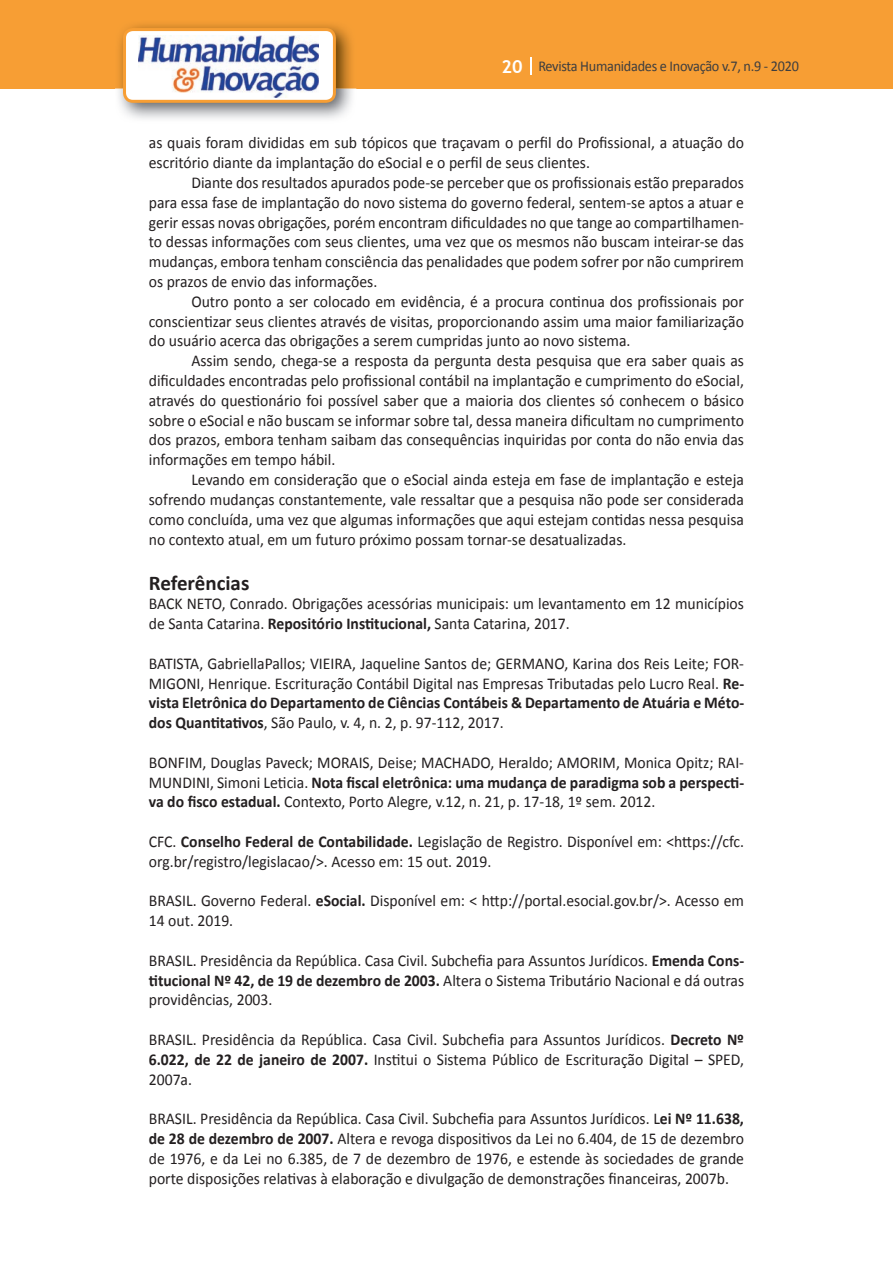
<style>
.page{position:relative;width:893px;height:1263px;background:#fff}
.page>*{position:absolute;margin:0;border:0;box-sizing:border-box;transform-origin:0 0}
.t1{font:700 21px "Calibri";color:#231f20}
.t2{font:16.5px/19.8px "Calibri";color:#231f20;text-align:justify;scale:.95 1}
.t3{font:15px "Calibri";letter-spacing:-.02em;color:#3e3e3f;scale:.95 1}
.s1{font-family:"Trebuchet MS";font-weight:700;font-size:18px;color:#fff}
.s2{font-weight:700}
</style>
<div class="page">
<div style="left:0;top:0;width:893px;height:88px;background:#f79e34"></div>
<svg style="left:530px;top:57px;width:2px;height:18px"></svg>
<img style="left:115px;top:24px;width:241px;height:95px">
<svg style="left:123px;top:28px;width:213px;height:75px"></svg>
<p class="t3" style="left:501px;top:57px;width:315px"><span class="s1">20</span> Revista Humanidades e Inovação v.7, n.9 - 2020</p>
<p class="t2" style="left:149px;top:133px;width:628px">as quais foram divididas em sub tópicos que traçavam o perfil do Profissional, a atuação do escritório diante da implantação do eSocial e o perfil de seus clientes.</p>
<p class="t2" style="left:149px;top:173px;width:628px;text-indent:43px">Diante dos resultados apurados pode-se perceber que os profissionais estão preparados para essa fase de implantação do novo sistema do governo federal, sentem-se aptos a atuar e gerir essas novas obrigações, porém encontram dificuldades no que tange ao compartilhamen&shy;to dessas informações com seus clientes, uma vez que os mesmos não buscam inteirar-se das mudanças, embora tenham consciência das penalidades que podem sofrer por não cumprirem os prazos de envio das informações.</p>
<p class="t2" style="left:149px;top:292px;width:628px;text-indent:43px">Outro ponto a ser colocado em evidência, é a procura continua dos profissionais por conscientizar seus clientes através de visitas, proporcionando assim uma maior familiarização do usuário acerca das obrigações a serem cumpridas junto ao novo sistema.</p>
<p class="t2" style="left:149px;top:351px;width:628px;text-indent:43px">Assim sendo, chega-se a resposta da pergunta desta pesquisa que era saber quais as dificuldades encontradas pelo profissional contábil na implantação e cumprimento do eSocial, através do questionário foi possível saber que a maioria dos clientes só conhecem o básico sobre o eSocial e não buscam se informar sobre tal, dessa maneira dificultam no cumprimento dos prazos, embora tenham saibam das consequências inquiridas por conta do não envia das informações em tempo hábil.</p>
<p class="t2" style="left:149px;top:470px;width:628px;text-indent:43px">Levando em consideração que o eSocial ainda esteja em fase de implantação e esteja sofrendo mudanças constantemente, vale ressaltar que a pesquisa não pode ser considerada como concluída, uma vez que algumas informações que aqui estejam contidas nessa pesquisa no contexto atual, em um futuro próximo possam tornar-se desatualizadas.</p>
<p class="t1" style="left:149px;top:569px;width:102px">Referências</p>
<p class="t2" style="left:149px;top:594px;width:628px">BACK NETO, Conrado. Obrigações acessórias municipais: um levantamento em 12 municípios de Santa Catarina. <span class="s2">Repositório Institucional,</span> Santa Catarina, 2017.</p>
<p class="t2" style="left:149px;top:653px;width:628px">BATISTA, GabriellaPallos; VIEIRA, Jaqueline Santos de; GERMANO, Karina dos Reis Leite; FOR-MIGONI, Henrique. Escrituração Contábil Digital nas Empresas Tributadas pelo Lucro Real. <span class="s2">Re&shy;vista Eletrônica do Departamento de Ciências Contábeis &amp; Departamento de Atuária e Méto&shy;dos Quantitativos</span>, São Paulo, v. 4, n. 2, p. 97-112, 2017.</p>
<p class="t2" style="left:149px;top:752px;width:628px">BONFIM, Douglas Paveck; MORAIS, Deise; MACHADO, Heraldo; AMORIM, Monica Opitz; RAI-MUNDINI, Simoni Leticia. <span class="s2">Nota fiscal eletrônica: uma mudança de paradigma sob a perspecti&shy;va do fisco estadual.</span> Contexto, Porto Alegre, v.12, n. 21, p. 17-18, 1º sem. 2012.</p>
<p class="t2" style="left:149px;top:832px;width:628px">CFC. <span class="s2">Conselho Federal de Contabilidade.</span> Legislação de Registro. Disponível em: &lt;https://cfc. org.br/registro/legislacao/&gt;. Acesso em: 15 out. 2019.</p>
<p class="t2" style="left:149px;top:891px;width:628px">BRASIL. Governo Federal. <span class="s2">eSocial.</span> Disponível em: &lt; http://portal.esocial.gov.br/&gt;. Acesso em<br>14 out. 2019.</p>
<p class="t2" style="left:149px;top:950px;width:628px">BRASIL. Presidência da República. Casa Civil. Subchefia para Assuntos Jurídicos. <span class="s2">Emenda Cons&shy;titucional Nº 42, de 19 de dezembro de 2003.</span> Altera o Sistema Tributário Nacional e dá outras providências, 2003.</p>
<p class="t2" style="left:149px;top:1030px;width:628px">BRASIL. Presidência da República. Casa Civil. Subchefia para Assuntos Jurídicos. <span class="s2">Decreto Nº 6.022, de 22 de janeiro de 2007.</span> Institui o Sistema Público de Escrituração Digital – SPED, 2007a.</p>
<p class="t2" style="left:149px;top:1109px;width:628px">BRASIL. Presidência da República. Casa Civil. Subchefia para Assuntos Jurídicos. L<span class="s2">ei Nº 11.638, de 28 de dezembro de 2007.</span> Altera e revoga dispositivos da Lei no 6.404, de 15 de dezembro de 1976, e da Lei no 6.385, de 7 de dezembro de 1976, e estende às sociedades de grande porte disposições relativas à elaboração e divulgação de demonstrações financeiras, 2007b.</p>
</div>
